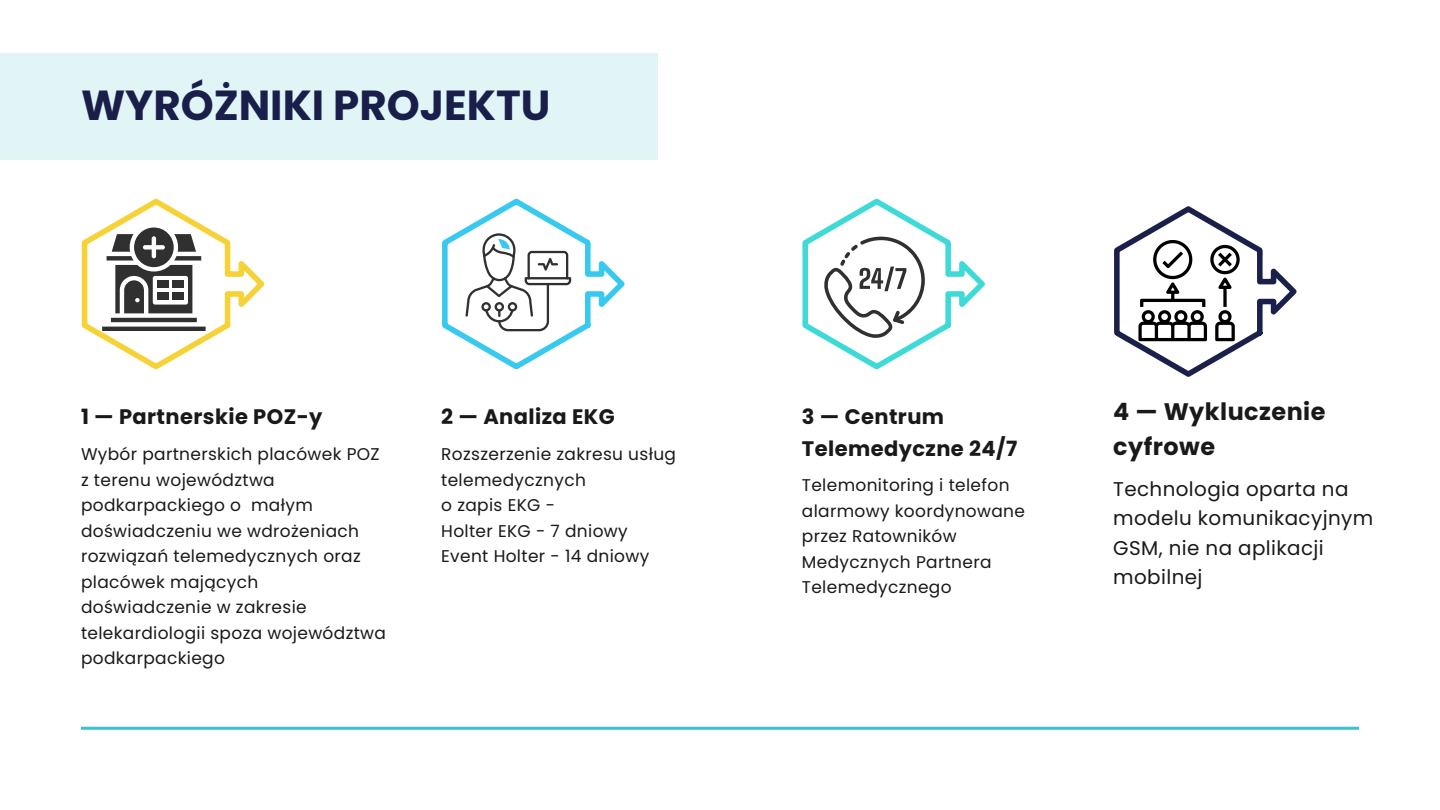
<style>
.page{position:relative;width:1440px;height:810px;background:#fff}
.page>*{position:absolute;margin:0;border:0;box-sizing:border-box;transform-origin:0 0}
.t1{font:700 42px "Poppins";color:#191f4a}
.t2{font:700 23.9px/35.2px "Poppins";letter-spacing:.02em;color:#191919}
.t3{font:700 21px/31.5px "Poppins";letter-spacing:.02em;color:#191919}
.t4{font:19.9px/29.2px "Poppins";letter-spacing:.02em;color:#191919}
.t5{font:17px/25.5px "Poppins";letter-spacing:.02em;color:#191919}
</style>
<div class="page">
<hr style="left:81px;top:727px;width:1278px;height:3px;background:#39c2cf">
<div style="left:0;top:53px;width:658px;height:106px;background:#e1f5f7"></div>
<svg style="left:82px;top:199px;width:183px;height:170px"></svg>
<svg style="left:802px;top:199px;width:183px;height:170px"></svg>
<svg style="left:442px;top:199px;width:183px;height:170px"></svg>
<svg style="left:1114px;top:206px;width:183px;height:171px"></svg>
<p class="t1" style="left:81px;top:76px;width:471px">WYRÓŻNIKI PROJEKTU</p>
<p class="t3" style="left:81px;top:401px;width:243px">1 — Partnerskie POZ-y</p>
<p class="t5" style="left:81px;top:442px;width:307px">Wybór partnerskich placówek POZ z terenu województwa podkarpackiego o małym doświadczeniu we wdrożeniach rozwiązań telemedycznych oraz placówek mających doświadczenie w zakresie telekardiologii spoza województwa podkarpackiego</p>
<p class="t3" style="left:441px;top:401px;width:175px">2 — Analiza EKG</p>
<p class="t5" style="left:441px;top:442px;width:236px">Rozszerzenie zakresu usług telemedycznych</p>
<p class="t5" style="left:441px;top:493px;width:115px">o zapis EKG -</p>
<p class="t5" style="left:441px;top:518px;width:188px">Holter EKG - 7 dniowy</p>
<p class="t5" style="left:441px;top:544px;width:210px">Event Holter - 14 dniowy</p>
<p class="t3" style="left:802px;top:401px;width:217px">3 — Centrum<br>Telemedyczne 24/7</p>
<p class="t5" style="left:802px;top:473px;width:225px">Telemonitoring i telefon alarmowy koordynowane przez Ratowników<br>Medycznych Partnera<br>Telemedycznego</p>
<p class="t2" style="left:1113px;top:394px;width:214px">4 — Wykluczenie cyfrowe</p>
<p class="t4" style="left:1113px;top:475px;width:261px">Technologia oparta na modelu komunikacyjnym<br>GSM, nie na aplikacji mobilnej</p>
</div>
